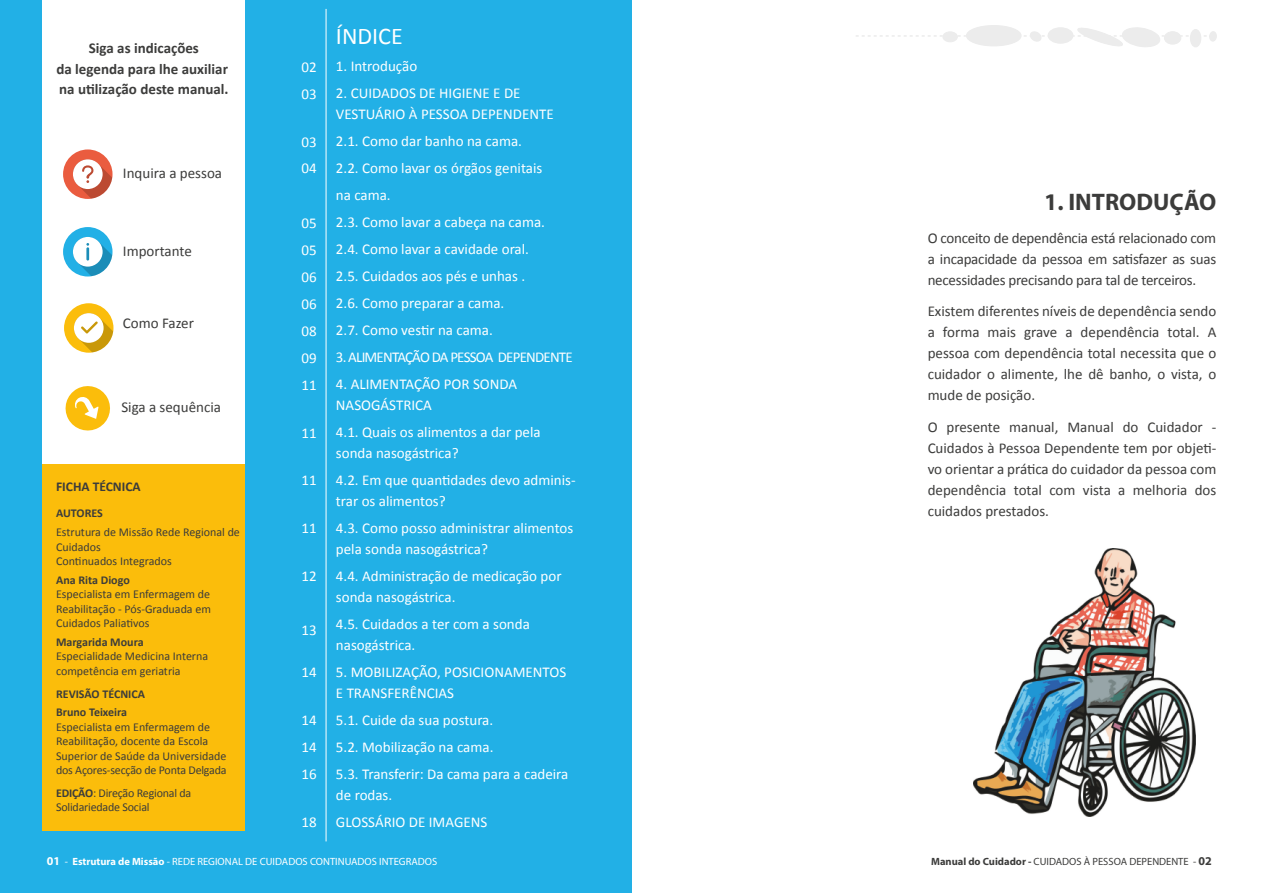
<style>
.page{position:relative;width:1263px;height:893px;background:#fff}
.page>*{position:absolute;margin:0;border:0;box-sizing:border-box;transform-origin:0 0}
.t1{font:700 24px "Myriad Pro";color:#3c3c3b}
.t2{font:24px "Calibri";color:#fff}
.t3{font:15px/27px "Calibri";color:#fff}
.t4{font:15px/21px "Calibri";color:#3c3c3b;text-align:justify}
.t5{font:700 15px/20.9px "Calibri";color:#3c3c3b;text-align:center}
.t6{font:15px "Calibri";letter-spacing:-.055em;color:#fff}
.t7{font:700 13.5px "Calibri";color:#3c3c3b}
.t8{font:12px/14.4px "Calibri";color:#3c3c3b}
.t9{font:700 12px/18.9px "Calibri";color:#3c3c3b}
.t10{font:10.5px "Myriad Pro";color:#fff}
.t11{font:10.5px "Myriad Pro";color:#3c3c3b}
.s1{font-weight:700}
.s2{font-weight:700;font-size:12px}
</style>
<div class="page">
<div style="left:0;top:0;width:631px;height:893px;background:#22b0e6"></div>
<div style="left:966px;top:25px;width:55px;height:21px;border:1px solid #ececec;border-radius:50%"></div>
<div style="left:1209px;top:31px;width:7px;height:10px;background:#ececec;border-radius:50%"></div>
<div style="left:1209px;top:31px;width:8px;height:10px;border:1px solid #ececec;border-radius:50%"></div>
<svg style="left:856px;top:27px;width:357px;height:20px"></svg>
<div style="left:43px;top:464px;width:202px;height:367px;background:#fbbd0b"></div>
<div style="left:43px;top:0;width:202px;height:464px;background:#fff"></div>
<div style="left:63px;top:149px;width:50px;height:50px;background:#ea5c3f;border-radius:50%"></div>
<svg style="left:73px;top:159px;width:39px;height:40px"></svg>
<div style="left:63px;top:227px;width:49px;height:49px;background:#22b0e6;border-radius:50%"></div>
<svg style="left:73px;top:237px;width:39px;height:39px"></svg>
<div style="left:64px;top:303px;width:49px;height:50px;background:#fbbd0b;border-radius:50%"></div>
<svg style="left:74px;top:313px;width:39px;height:39px"></svg>
<svg style="left:65px;top:386px;width:45px;height:45px"></svg>
<img style="left:974px;top:549px;width:221px;height:267px">
<hr style="left:326px;top:9px;width:1px;height:832px;background:#fff">
<p class="t5" style="left:56px;top:37px;width:174px">Siga as indicações<br>da legenda para lhe auxiliar na utilização deste manual.</p>
<p class="t4" style="left:123px;top:163px;width:101px">Inquira a pessoa</p>
<p class="t4" style="left:123px;top:240px;width:70px">Importante</p>
<p class="t4" style="left:123px;top:313px;width:73px">Como Fazer</p>
<p class="t4" style="left:121px;top:396px;width:101px">Siga a sequência</p>
<p class="t7" style="left:56px;top:478px;width:86px">FICHA TÉCNICA</p>
<p class="t9" style="left:56px;top:504px;width:48px">AUTORES</p>
<p class="t8" style="left:56px;top:525px;width:185px">Estrutura de Missão Rede Regional de<br>Cuidados<br>Continuados Integrados</p>
<p class="t9" style="left:56px;top:570px;width:75px">Ana Rita Diogo</p>
<p class="t8" style="left:56px;top:587px;width:156px;text-align:justify">Especialista em Enfermagem de Reabilitação - Pós-Graduada em Cuidados Paliativos</p>
<p class="t9" style="left:56px;top:632px;width:89px">Margarida Moura</p>
<p class="t8" style="left:56px;top:649px;width:154px">Especialidade Medicina Interna competência em geriatria</p>
<p class="t9" style="left:56px;top:684px;width:91px">REVISÃO TÉCNICA<br>Bruno Teixeira</p>
<p class="t8" style="left:56px;top:720px;width:172px">Especialista em Enfermagem de Reabilitação, docente da Escola Superior de Saúde da Universidade dos Açores-secção de Ponta Delgada</p>
<p class="t8" style="left:56px;top:786px;width:137px"><span class="s1">EDIÇÃO</span>: Direção Regional da<br>Solidariedade Social</p>
<p class="t3" style="left:301px;top:54px;width:17px">02<br>03</p>
<p class="t3" style="left:301px;top:129px;width:17px;line-height:25.5px">03<br>04</p>
<p class="t3" style="left:301px;top:210px;width:17px;text-align:justify">05<br>05<br>06<br>06<br>08<br>09<br>11</p>
<p class="t3" style="left:301px;top:420px;width:17px">11</p>
<p class="t3" style="left:301px;top:466px;width:17px">11</p>
<p class="t3" style="left:301px;top:514px;width:17px">11</p>
<p class="t3" style="left:301px;top:562px;width:17px">12</p>
<p class="t3" style="left:301px;top:616px;width:17px">13</p>
<p class="t3" style="left:301px;top:658px;width:17px">14</p>
<p class="t3" style="left:301px;top:706px;width:17px;text-align:justify">14<br>14<br>16</p>
<p class="t3" style="left:301px;top:808px;width:17px">18</p>
<h1 class="t2" style="left:336px;top:21px;width:68px">ÍNDICE</h1>
<p class="t3" style="left:336px;top:53px;width:83px">1. Introdução</p>
<p class="t3" style="left:336px;top:83px;width:219px;line-height:21px">2. CUIDADOS DE HIGIENE E DE<br>VESTUÁRIO À PESSOA DEPENDENTE</p>
<p class="t3" style="left:336px;top:128px;width:211px">2.1. Como dar banho na cama.<br>2.2. Como lavar os órgãos genitais na cama.<br>2.3. Como lavar a cabeça na cama.<br>2.4. Como lavar a cavidade oral.<br>2.5. Cuidados aos pés e unhas .<br>2.6. Como preparar a cama.<br>2.7. Como vestir na cama.</p>
<p class="t6" style="left:336px;top:348px;width:238px">3. ALIMENTAÇÃO DA PESSOA DEPENDENTE</p>
<p class="t3" style="left:336px;top:374px;width:183px;line-height:21px">4. ALIMENTAÇÃO POR SONDA<br>NASOGÁSTRICA</p>
<p class="t3" style="left:336px;top:422px;width:206px;line-height:21px">4.1. Quais os alimentos a dar pela sonda nasogástrica?</p>
<p class="t3" style="left:336px;top:470px;width:241px;line-height:21px">4.2. Em que quantidades devo adminis&shy;trar os alimentos?</p>
<p class="t3" style="left:336px;top:518px;width:239px;line-height:21px">4.3. Como posso administrar alimentos pela sonda nasogástrica?</p>
<p class="t3" style="left:336px;top:566px;width:227px;line-height:21px">4.4. Administração de medicação por sonda nasogástrica.</p>
<p class="t3" style="left:336px;top:614px;width:195px;line-height:21px">4.5. Cuidados a ter com a sonda nasogástrica.</p>
<p class="t3" style="left:336px;top:662px;width:232px;line-height:21px">5. MOBILIZAÇÃO, POSICIONAMENTOS<br>E TRANSFERÊNCIAS</p>
<p class="t3" style="left:336px;top:707px;width:234px">5.1. Cuide da sua postura.<br>5.2. Mobilização na cama.<br>5.3. Transferir: Da cama para a cadeira</p>
<p class="t3" style="left:336px;top:782px;width:153px">de rodas.<br>GLOSSÁRIO DE IMAGENS</p>
<h1 class="t1" style="left:1044px;top:186px;width:174px">1. INTRODUÇÃO</h1>
<p class="t4" style="left:928px;top:228px;width:290px">O conceito de dependência está relacionado com a incapacidade da pessoa em satisfazer as suas necessidades precisando para tal de terceiros.</p>
<p class="t4" style="left:928px;top:301px;width:290px">Existem diferentes níveis de dependência sendo a forma mais grave a dependência total. A pessoa com dependência total necessita que o cuidador o alimente, lhe dê banho, o vista, o mude de posição.</p>
<p class="t4" style="left:928px;top:417px;width:290px">O presente manual, Manual do Cuidador - Cuidados à Pessoa Dependente tem por objeti&shy;vo orientar a prática do cuidador da pessoa com dependência total com vista a melhoria dos cuidados prestados.</p>
<p class="t10" style="left:47px;top:855px;width:392px"><span class="s2">01</span> - <span class="s1">Estrutura de Missão</span> - REDE REGIONAL DE CUIDADOS CONTINUADOS INTEGRADOS</p>
<p class="t11" style="left:931px;top:855px;width:282px"><span class="s1">Manual do Cuidador -</span> CUIDADOS À PESSOA DEPENDENTE - <span class="s2">02</span></p>
</div>
